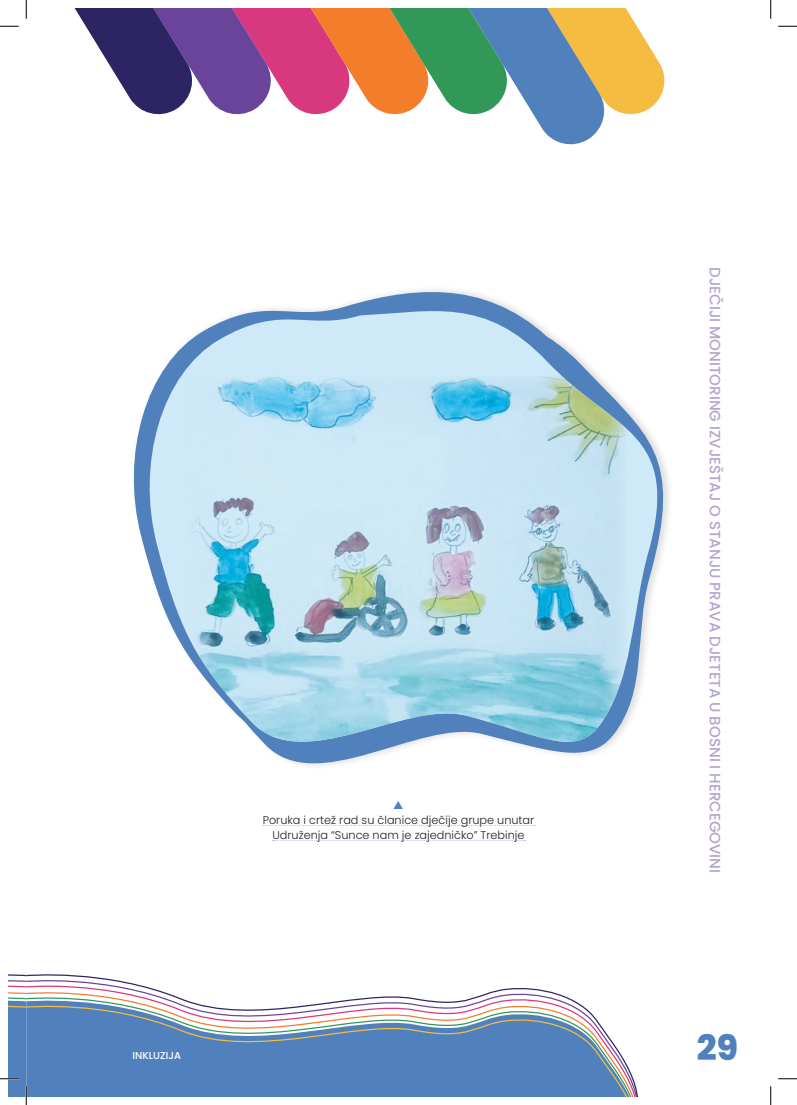
<style>
.page{position:relative;width:797px;height:1105px;background:#fff}
.page>*{position:absolute;margin:0;border:0;box-sizing:border-box;transform-origin:0 0}
.t1{font:800 35px "Poppins";color:#5081bc}
.t2{font:500 15px "Poppins";color:#b5a4ce}
.POTPIS_FOTO{font:300 11.25px/15px "Poppins";color:#231f20;text-align:center}
.t3{font:500 10px "Poppins";color:#fff}
</style>
<div class="page">
<svg style="left:28px;top:974px;width:610px;height:122px"></svg>
<svg style="left:263px;top:825px;width:272px;height:1px"></svg>
<svg style="left:273px;top:840px;width:252px;height:1px"></svg>
<svg style="left:136px;top:296px;width:533px;height:470px"></svg>
<img style="left:188px;top:375px;width:438px;height:383px">
<svg style="left:778px;top:25px;width:19px;height:2px"></svg>
<svg style="left:778px;top:1078px;width:19px;height:1px"></svg>
<svg style="left:0;top:0;width:665px;height:145px"></svg>
<svg style="left:0;top:974px;width:28px;height:131px"></svg>
<svg style="left:770px;top:0;width:1px;height:19px"></svg>
<svg style="left:770px;top:1086px;width:1px;height:19px"></svg>
<p class="POTPIS_FOTO" style="left:263px;top:812px;width:273px">Poruka i crtež rad su članice dječije grupe unutar<br>Udruženja “Sunce nam je zajedničko” Trebinje</p>
<p class="t3" style="left:133px;top:1050px;width:50px">INKLUZIJA</p>
<h2 class="t2" style="left:723px;top:267px;width:607px;rotate:90deg">DJEČIJI MONITORING IZVJEŠTAJ O STANJU PRAVA DJETETA U BOSNI I HERCEGOVINI</h2>
<h1 class="t1" style="left:697px;top:1027px;width:43px">29</h1>
</div>
